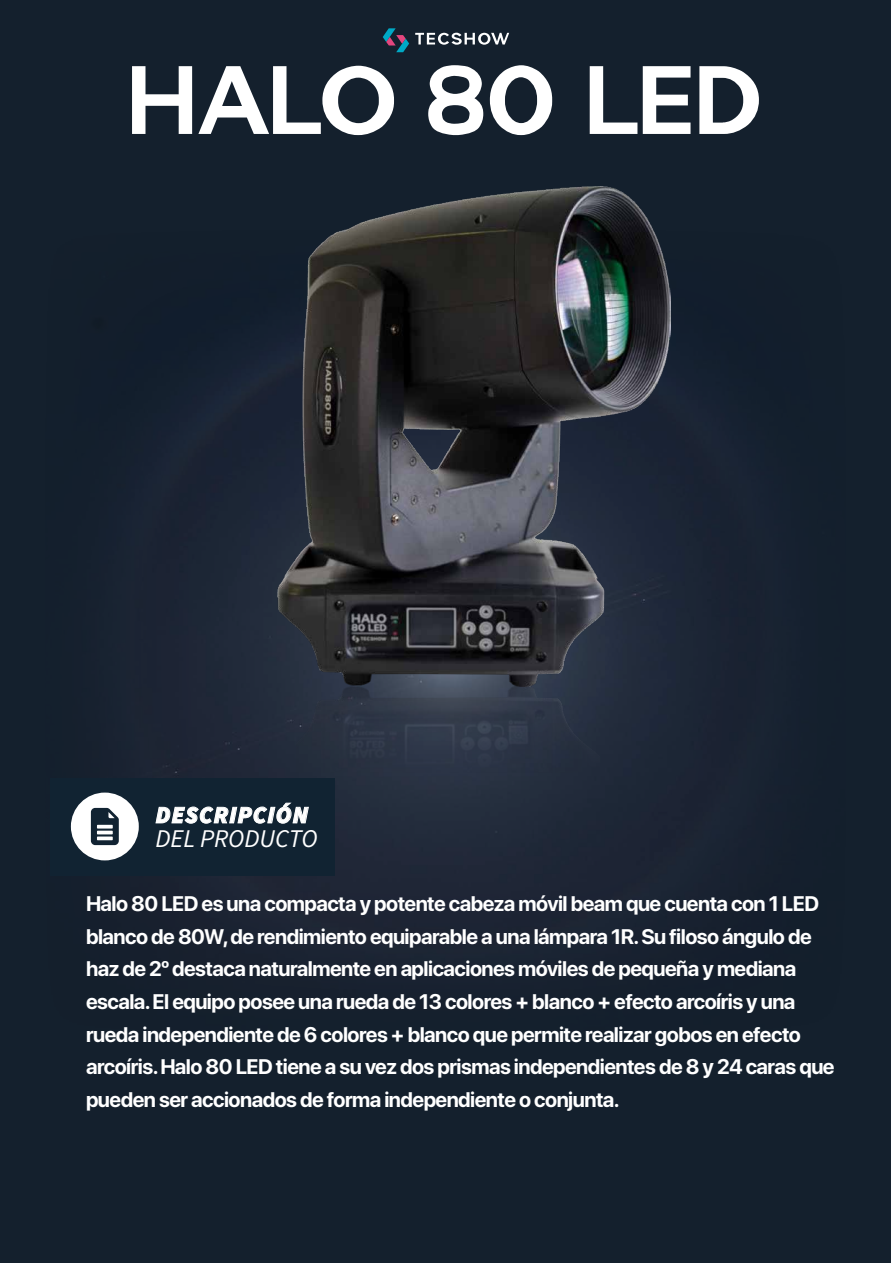
<style>
.page{position:relative;width:891px;height:1263px;background:#fff}
.page>*{position:absolute;margin:0;border:0;box-sizing:border-box;transform-origin:0 0}
.t1{font:italic 25.5px "Source Sans Pro";color:#fff}
.t2{font:italic 900 24px "Source Sans Pro";letter-spacing:.035em;color:#fff}
.t3{font:700 21px/32.7px "SF Pro Display";letter-spacing:-.025em;color:#fff}
</style>
<div class="page">
<div style="left:0;top:0;width:890px;height:1263px;background:#14202d"></div>
<svg style="left:132px;top:66px;width:60px;height:68px"></svg>
<svg style="left:198px;top:66px;width:196px;height:69px"></svg>
<svg style="left:428px;top:65px;width:55px;height:70px"></svg>
<svg style="left:489px;top:65px;width:63px;height:70px"></svg>
<svg style="left:589px;top:66px;width:101px;height:68px"></svg>
<svg style="left:699px;top:66px;width:59px;height:68px"></svg>
<img style="left:147px;top:290px;width:537px;height:620px">
<svg style="left:415px;top:33px;width:94px;height:12px"></svg>
<svg style="left:383px;top:28px;width:26px;height:24px"></svg>
<div style="left:50px;top:778px;width:285px;height:97px;background:#112332"></div>
<svg style="left:156px;top:806px;width:119px;height:17px"></svg>
<div style="left:71px;top:792px;width:68px;height:68px;background:#fff;border-radius:50%"></div>
<svg style="left:91px;top:808px;width:28px;height:37px"></svg>
<img style="left:275px;top:685px;width:394px;height:260px">
<img style="left:277px;top:186px;width:393px;height:501px">
<p class="t2" style="left:155px;top:799px;width:154px">DESCRIPCIÓN</p>
<p class="t1" style="left:155px;top:823px;width:163px">DEL PRODUCTO</p>
<p class="t3" style="left:86px;top:887px;width:749px">Halo 80 LED es una compacta y potente cabeza móvil beam que cuenta con 1 LED blanco de 80W, de rendimiento equiparable a una lámpara 1R. Su filoso ángulo de haz de 2o destaca naturalmente en aplicaciones móviles de pequeña y mediana escala. El equipo posee una rueda de 13 colores + blanco + efecto arcoíris y una rueda independiente de 6 colores + blanco que permite realizar gobos en efecto arcoíris. Halo 80 LED tiene a su vez dos prismas independientes de 8 y 24 caras que pueden ser accionados de forma independiente o conjunta.</p>
</div>
